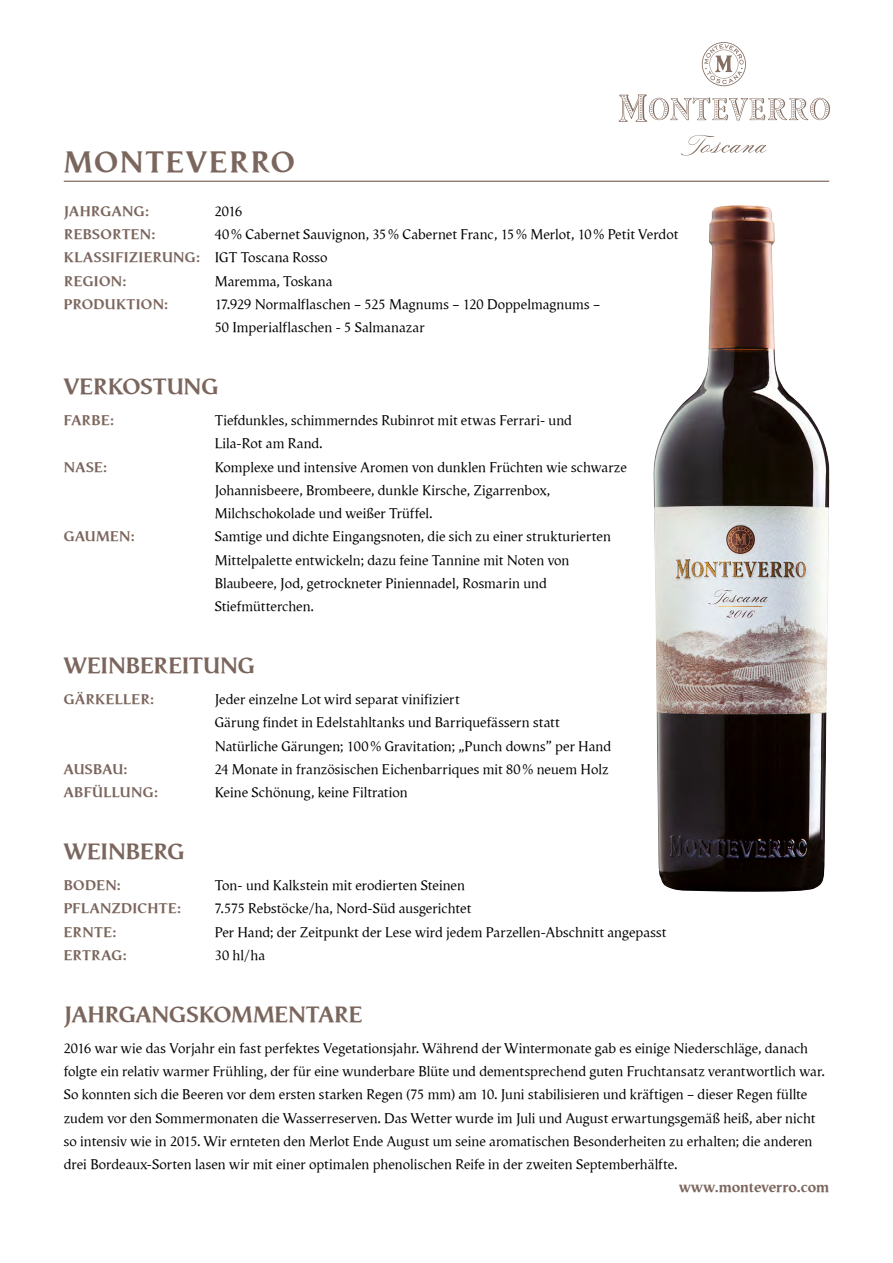
<style>
.page{position:relative;width:893px;height:1263px;background:#fff}
.page>*{position:absolute;margin:0;border:0;box-sizing:border-box;transform-origin:0 0}
.t1{font:700 30px "Vega Antikva";letter-spacing:.065em;color:#7b665d}
.t2{font:700 22.5px "Vega Antikva";letter-spacing:-.005em;color:#7b665d}
.t3{font:700 15px "Vega Antikva";letter-spacing:-.005em;color:#7b665d}
.t4{font:14.25px/23.2px "Vega Antikva";color:#000}
.t5{font:700 14.25px "Vega Antikva";letter-spacing:.025em;color:#7b665d}
.s1{font-weight:700;color:#7b665d}
</style>
<div class="page">
<svg style="left:619px;top:94px;width:211px;height:28px"></svg>
<svg style="left:702px;top:42px;width:44px;height:44px"></svg>
<svg style="left:681px;top:135px;width:86px;height:21px"></svg>
<img style="left:653px;top:205px;width:176px;height:687px">
<hr style="left:64px;top:181px;width:765px;height:1px;background:#7b665d">
<h1 class="t1" style="left:64px;top:145px;width:233px">MONTEVERRO</h1>
<p class="t5" style="left:64px;top:203px;width:87px">JAHRGANG:</p>
<p class="t4" style="left:215px;top:199px;width:29px">2016</p>
<p class="t5" style="left:64px;top:226px;width:93px">REBSORTEN:</p>
<p class="t4" style="left:64px;top:223px;width:616px;text-indent:151px">40% Cabernet Sauvignon, 35% Cabernet Franc, 15% Merlot, 10% Petit Verdot<br><span class="s1">KLASSIFIZIERUNG:</span> IGT Toscana Rosso<br><span class="s1">REGION:</span></p>
<p class="t4" style="left:215px;top:269px;width:119px">Maremma, Toskana</p>
<p class="t5" style="left:64px;top:296px;width:106px">PRODUKTION:</p>
<p class="t4" style="left:215px;top:292px;width:387px">17.929 Normalflaschen – 525 Magnums – 120 Doppelmagnums –<br>50 Imperialflaschen - 5 Salmanazar</p>
<h2 class="t2" style="left:64px;top:374px;width:156px">VERKOSTUNG</h2>
<p class="t5" style="left:64px;top:412px;width:52px">FARBE:</p>
<p class="t4" style="left:215px;top:409px;width:359px">Tiefdunkles, schimmerndes Rubinrot mit etwas Ferrari- und<br>Lila-Rot am Rand.</p>
<p class="t5" style="left:64px;top:458px;width:45px">NASE:</p>
<p class="t4" style="left:215px;top:455px;width:414px">Komplexe und intensive Aromen von dunklen Früchten wie schwarze<br>Johannisbeere, Brombeere, dunkle Kirsche, Zigarrenbox,<br>Milchschokolade und weißer Trüffel.</p>
<p class="t5" style="left:64px;top:528px;width:73px">GAUMEN:</p>
<p class="t4" style="left:215px;top:525px;width:398px">Samtige und dichte Eingangsnoten, die sich zu einer strukturierten Mittelpalette entwickeln; dazu feine Tannine mit Noten von Blaubeere, Jod, getrockneter Piniennadel, Rosmarin und Stiefmütterchen.</p>
<h2 class="t2" style="left:64px;top:653px;width:193px">WEINBEREITUNG</h2>
<p class="t5" style="left:64px;top:691px;width:92px">GÄRKELLER:</p>
<p class="t4" style="left:215px;top:688px;width:398px">Jeder einzelne Lot wird separat vinifiziert<br>Gärung findet in Edelstahltanks und Barriquefässern statt<br>Natürliche Gärungen; 100% Gravitation; „Punch downs” per Hand</p>
<p class="t5" style="left:64px;top:761px;width:65px">AUSBAU:</p>
<p class="t4" style="left:215px;top:757px;width:395px">24 Monate in französischen Eichenbarriques mit 80% neuem Holz</p>
<p class="t5" style="left:64px;top:784px;width:96px">ABFÜLLUNG:</p>
<p class="t4" style="left:215px;top:781px;width:194px">Keine Schönung, keine Filtration</p>
<h2 class="t2" style="left:64px;top:839px;width:122px">WEINBERG</h2>
<p class="t5" style="left:64px;top:877px;width:59px">BODEN:</p>
<p class="t4" style="left:215px;top:874px;width:252px">Ton- und Kalkstein mit erodierten Steinen</p>
<p class="t5" style="left:64px;top:900px;width:119px">PFLANZDICHTE:</p>
<p class="t4" style="left:215px;top:897px;width:258px">7.575 Rebstöcke/ha, Nord-Süd ausgerichtet</p>
<p class="t5" style="left:64px;top:923px;width:54px">ERNTE:</p>
<p class="t4" style="left:215px;top:920px;width:453px">Per Hand; der Zeitpunkt der Lese wird jedem Parzellen-Abschnitt angepasst</p>
<p class="t5" style="left:64px;top:947px;width:65px">ERTRAG:</p>
<p class="t4" style="left:215px;top:943px;width:52px">30 hl/ha</p>
<h2 class="t2" style="left:64px;top:1001px;width:300px">JAHRGANGSKOMMENTARE</h2>
<p class="t4" style="left:64px;top:1036px;width:762px">2016 war wie das Vorjahr ein fast perfektes Vegetationsjahr. Während der Wintermonate gab es einige Niederschläge, danach folgte ein relativ warmer Frühling, der für eine wunderbare Blüte und dementsprechend guten Fruchtansatz verantwortlich war.<br>So konnten sich die Beeren vor dem ersten starken Regen (75 mm) am 10. Juni stabilisieren und kräftigen – dieser Regen füllte zudem vor den Sommermonaten die Wasserreserven. Das Wetter wurde im Juli und August erwartungsgemäß heiß, aber nicht so intensiv wie in 2015. Wir ernteten den Merlot Ende August um seine aromatischen Besonderheiten zu erhalten; die anderen drei Bordeaux-Sorten lasen wir mit einer optimalen phenolischen Reife in der zweiten Septemberhälfte.</p>
<p class="t3" style="left:679px;top:1178px;width:152px">www.monteverro.com</p>
</div>
